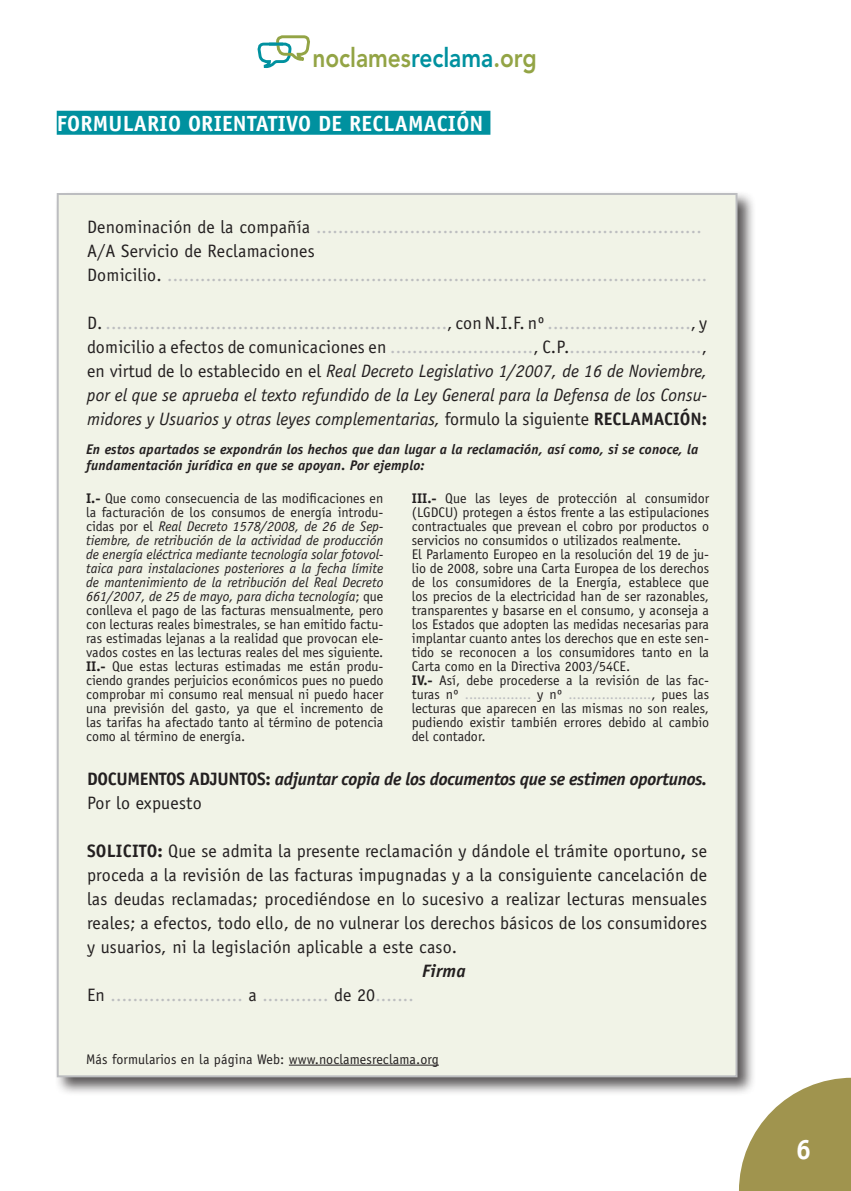
<style>
.page{position:relative;width:851px;height:1191px;background:#fff}
.page>*{position:absolute;margin:0;border:0;box-sizing:border-box;transform-origin:0 0}
.t1{font:700 28px "Officina Sans";color:#fff}
.t2{font:800 26.6px "Avenir";color:#93a445;scale:.85 1}
.TITULO_1{font:700 22px "Officina Sans";letter-spacing:.01em;color:#fff}
.texto_ok{font:italic 18px/24px "Officina Sans";color:#231f20;text-align:justify}
.texto_ok-2{font:18px/24px "Officina Sans";letter-spacing:.01em;color:#231f20;text-align:justify}
.texto_ok-3{font:18px "Officina Sans";letter-spacing:.01em;color:#bcbdc0}
.texto_ok-4{font:italic 700 18px "Officina Sans";letter-spacing:-.02em;color:#231f20}
.texto_ok-5{font:14px/14px "Officina Sans";color:#231f20;text-align:justify}
.texto_ok-6{font:italic 700 14px/16px "Officina Sans";letter-spacing:.01em;color:#231f20}
.s1{color:#00919f}
.s2{color:#231f20}
.s3{font-style:normal}
.s4{font-style:normal;color:#bcbdc0}
.s5{font-weight:700;font-style:normal}
.s6{font-weight:700}
.s7{font-style:italic}
.s8{color:#bcbdc0}
</style>
<div class="page">
<svg style="left:739px;top:1077px;width:111px;height:114px"></svg>
<svg style="left:257px;top:35px;width:53px;height:34px"></svg>
<hr style="left:269px;top:43px;width:14px;height:3px;background:#00919f">
<div style="left:57px;top:111px;width:433px;height:24px;background:#00919f"></div>
<div style="left:54px;top:190px;width:702px;height:905px;background:#231f20;opacity:.75"></div>
<div style="left:58px;top:194px;width:678px;height:882px;background:#f1f3e7"></div>
<hr style="left:289px;top:1064px;width:150px;height:1px;background:#231f20">
<p class="t2" style="left:312px;top:42px;width:265px">noclames<span class="s1">reclama</span>.org</p>
<p class="TITULO_1" style="left:57px;top:109px;width:428px">FORMULARIO ORIENTATIVO DE RECLAMACIÓN</p>
<p class="texto_ok-3" style="left:87px;top:216px;width:616px"><span class="s2">Denominación de la compañía</span> ......................................................................</p>
<p class="texto_ok-2" style="left:87px;top:238px;width:229px">A/A Servicio de Reclamaciones</p>
<p class="texto_ok-3" style="left:87px;top:264px;width:621px"><span class="s2">Domicilio.</span> ..................................................................................................</p>
<p class="texto_ok" style="left:87px;top:310px;width:621px"><span class="s3">D.</span> <span class="s4">..............................................................</span><span class="s3">, con N.I.F. nº</span> <span class="s4">..........................</span><span class="s3">, y domicilio a efectos de comunicaciones en</span> <span class="s4">..........................</span><span class="s3">, C.P.</span><span class="s4">........................</span><span class="s3">, en virtud de lo establecido en el</span> Real Decreto Legislativo 1/2007, de 16 de Noviembre, por el que se aprueba el texto refundido de la Ley General para la Defensa de los Consu&shy;midores y Usuarios y otras leyes complementarias, <span class="s3">formulo la siguiente</span> <span class="s5">RECLAMACIÓN:</span></p>
<p class="texto_ok-6" style="left:86px;top:442px;width:613px">En estos apartados se expondrán los hechos que dan lugar a la reclamación, así como, si se conoce, la fundamentación jurídica en que se apoyan. Por ejemplo:</p>
<p class="texto_ok-5" style="left:86px;top:491px;width:299px"><span class="s6">I.-</span> Que como consecuencia de las modificaciones en la facturación de los consumos de energía introdu&shy;cidas por el <span class="s7">Real Decreto 1578/2008, de 26 de Sep&shy;tiembre, de retribución de la actividad de producción de energía eléctrica mediante tecnología solar fotovol&shy;taica para instalaciones posteriores a la fecha límite de mantenimiento de la retribución del Real Decreto 661/2007, de 25 de mayo, para dicha tecnología</span>; que conlleva el pago de las facturas mensualmente, pero con lecturas reales bimestrales, se han emitido factu&shy;ras estimadas lejanas a la realidad que provocan ele&shy;vados costes en las lecturas reales del mes siguiente.</p>
<p class="texto_ok-5" style="left:86px;top:659px;width:299px"><span class="s6">II.-</span> Que estas lecturas estimadas me están produ&shy;ciendo grandes perjuicios económicos pues no puedo comprobar mi consumo real mensual ni puedo hacer una previsión del gasto, ya que el incremento de las tarifas ha afectado tanto al término de potencia como al término de energía.</p>
<p class="texto_ok-5" style="left:412px;top:491px;width:299px"><span class="s6">III.-</span> Que las leyes de protección al consumidor (LGDCU) protegen a éstos frente a las estipulaciones contractuales que prevean el cobro por productos o servicios no consumidos o utilizados realmente.</p>
<p class="texto_ok-5" style="left:412px;top:547px;width:299px">El Parlamento Europeo en la resolución del 19 de ju&shy;lio de 2008, sobre una Carta Europea de los derechos de los consumidores de la Energía, establece que los precios de la electricidad han de ser razonables, transparentes y basarse en el consumo, y aconseja a los Estados que adopten las medidas necesarias para implantar cuanto antes los derechos que en este sen&shy;tido se reconocen a los consumidores tanto en la Carta como en la Directiva 2003/54CE.</p>
<p class="texto_ok-5" style="left:412px;top:673px;width:299px"><span class="s6">IV.-</span> Así, debe procederse a la revisión de las fac&shy;turas nº <span class="s8">................</span> y nº <span class="s8">....................</span>, pues las lecturas que aparecen en las mismas no son reales, pudiendo existir también errores debido al cambio del contador.</p>
<p class="texto_ok-4" style="left:87px;top:767px;width:621px"><span class="s3">DOCUMENTOS ADJUNTOS:</span> adjuntar copia de los documentos que se estimen oportunos.</p>
<p class="texto_ok-2" style="left:87px;top:790px;width:116px">Por lo expuesto</p>
<p class="texto_ok-2" style="left:87px;top:838px;width:621px"><span class="s6">SOLICITO:</span> Que se admita la presente reclamación y dándole el trámite oportuno<span class="s6">,</span> se proceda a la revisión de las facturas impugnadas y a la consiguiente cancelación de las deudas reclamadas; procediéndose en lo sucesivo a realizar lecturas mensuales reales; a efectos, todo ello, de no vulnerar los derechos básicos de los consumidores y usuarios, ni la legislación aplicable a este caso.</p>
<p class="texto_ok-4" style="left:422px;top:959px;width:45px">Firma</p>
<p class="texto_ok-3" style="left:87px;top:984px;width:328px"><span class="s2">En</span> ........................ <span class="s2">a</span> ............ <span class="s2">de 20</span>.......</p>
<p class="texto_ok-5" style="left:86px;top:1052px;width:354px">Más formularios en la página Web: www.noclamesreclama.org</p>
<p class="t1" style="left:795px;top:1132px;width:17px">6</p>
</div>
